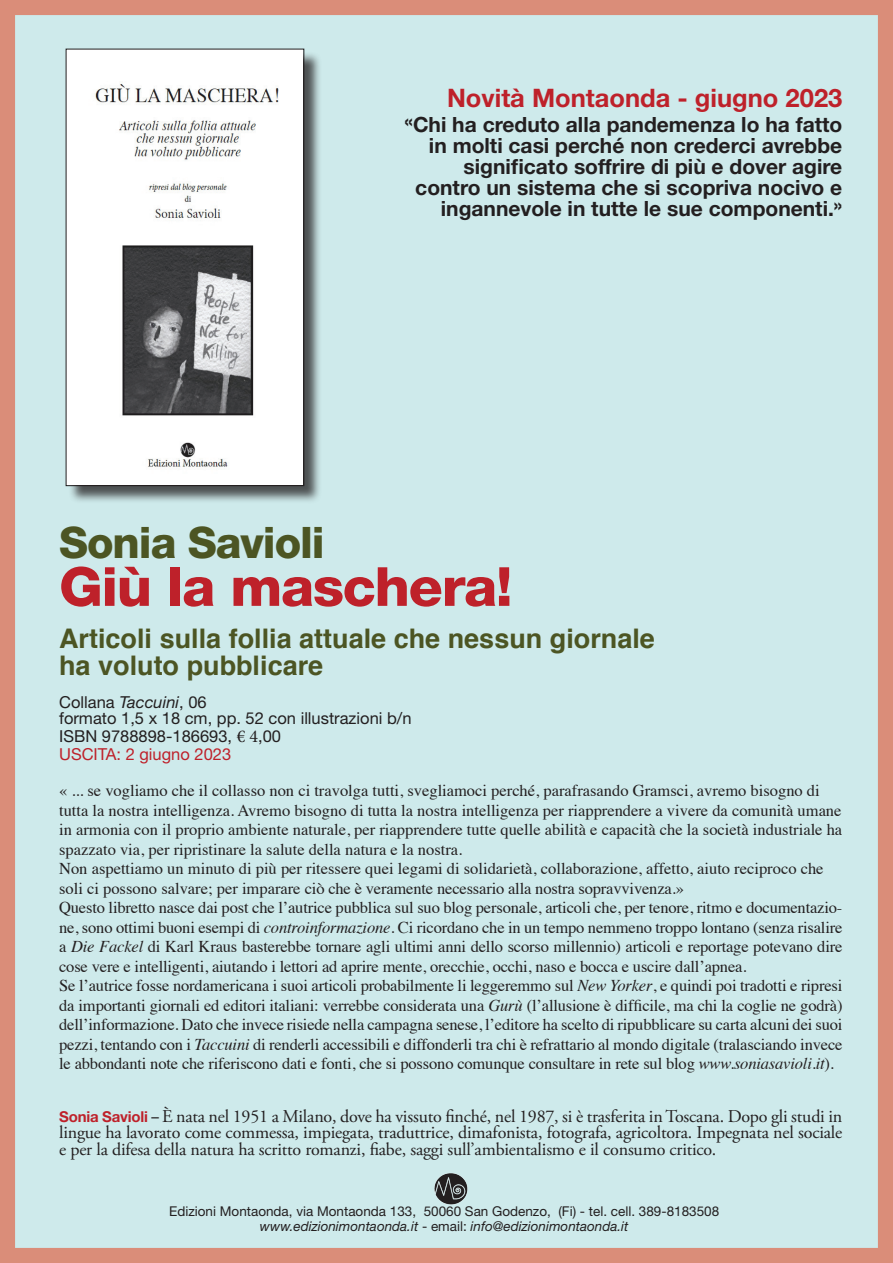
<style>
.page{position:relative;width:893px;height:1263px;background:#fff}
.page>*{position:absolute;margin:0;border:0;box-sizing:border-box;transform-origin:0 0}
.t1{font:800 54px "Helvetica Neue";letter-spacing:-.025em;color:#be212a;scale:1.04 1}
.t2{font:800 43.5px "Helvetica Neue";letter-spacing:-.025em;color:#4c5523}
.t3{font:700 27px/27px "Helvetica";color:#4c5523}
.t4{font:700 25.5px "Helvetica Neue";color:#be212a}
.t5{font:700 21px/21px "Helvetica Neue";color:#231f20;text-align:right;scale:.9 1}
.t6{font:18px/16.5px "Adobe Garamond Pro";letter-spacing:-.01em;color:#231f20;text-align:justify}
.t7{font:16.5px/19.5px "Times";letter-spacing:-.01em;color:#231f20}
.t8{font:16.5px/16.5px "Helvetica Neue";color:#231f20}
.t9{font:13.5px/15px "Helvetica Neue";color:#231f20;text-align:center}
.s1{font-style:italic}
.s2{font-family:"Minion Pro";font-size:18px}
.s3{color:#be212a}
.s4{font-family:"Helvetica Neue";font-weight:700;font-size:15px;color:#be212a}
.s5{font-family:"Helvetica Neue";font-size:15px}
</style>
<div class="page">
<div style="left:8px;top:8px;width:877px;height:1247px;background:#ceeaeb"></div>
<div style="left:0;top:0;width:893px;height:1263px;border:15px solid #da8d79"></div>
<img style="left:434px;top:1173px;width:34px;height:32px">
<div style="left:68px;top:51px;width:254px;height:453px;background:#231f20;opacity:.75"></div>
<img style="left:68px;top:51px;width:234px;height:433px">
<div style="left:66px;top:49px;width:238px;height:437px;border:1px solid #231f20"></div>
<h3 class="t4" style="left:447px;top:82px;width:397px">Novità Montaonda - giugno 2023</h3>
<p class="t5" style="left:405px;top:114px;width:488px">«Chi ha creduto alla pandemenza lo ha fatto in molti casi perché non crederci avrebbe significato soffrire di più e dover agire contro un sistema che si scopriva nocivo e ingannevole in tutte le sue componenti.»</p>
<h2 class="t2" style="left:59px;top:516px;width:267px">Sonia Savioli</h2>
<h1 class="t1" style="left:59px;top:554px;width:437px">Giù la maschera!</h1>
<h3 class="t3" style="left:59px;top:625px;width:597px">Articoli sulla follia attuale che nessun giornale ha voluto pubblicare</h3>
<p class="t8" style="left:59px;top:693px;width:354px">Collana <span class="s1">Taccuini</span>, 06<br>formato 1,5 x 18 cm, pp. 52 con illustrazioni b/n</p>
<p class="t8" style="left:59px;top:727px;width:223px;line-height:18px">ISBN 9788898-186693, <span class="s2">€ 4</span>,00<br><span class="s3">USCITA: 2 giugno 2023</span></p>
<p class="t7" style="left:59px;top:780px;width:785px">« ... se vogliamo che il collasso non ci travolga tutti, svegliamoci perché, parafrasando Gramsci, avremo bisogno di tutta la nostra intelligenza. Avremo bisogno di tutta la nostra intelligenza per riapprendere a vivere da comunità umane in armonia con il proprio ambiente naturale, per riapprendere tutte quelle abilità e capacità che la società industriale ha spazzato via, per ripristinare la salute della natura e la nostra.<br>Non aspettiamo un minuto di più per ritessere quei legami di solidarietà, collaborazione, affetto, aiuto reciproco che soli ci possono salvare; per imparare ciò che è veramente necessario alla nostra sopravvivenza.»<br>Questo libretto nasce dai post che l’autrice pubblica sul suo blog personale, articoli che, per tenore, ritmo e documentazio&shy;ne, sono ottimi buoni esempi di <span class="s1">controinformazione</span>. Ci ricordano che in un tempo nemmeno troppo lontano (senza risalire a <span class="s1">Die Fackel</span> di Karl Kraus basterebbe tornare agli ultimi anni dello scorso millennio) articoli e reportage potevano dire cose vere e intelligenti, aiutando i lettori ad aprire mente, orecchie, occhi, naso e bocca e uscire dall’apnea.<br>Se l’autrice fosse nordamericana i suoi articoli probabilmente li leggeremmo sul <span class="s1">New Yorker</span>, e quindi poi tradotti e ripresi da importanti giornali ed editori italiani: verrebbe considerata una <span class="s1">Gurù</span> (l’allusione è difficile, ma chi la coglie ne godrà) dell’informazione. Dato che invece risiede nella campagna senese, l’editore ha scelto di ripubblicare su carta alcuni dei suoi pezzi, tentando con i <span class="s1">Taccuini</span> di renderli accessibili e diffonderli tra chi è refrattario al mondo digitale (tralasciando invece le abbondanti note che riferiscono dati e fonti, che si possono comunque consultare in rete sul blog <span class="s1">www.soniasavioli.it</span>).</p>
<p class="t6" style="left:59px;top:1108px;width:785px"><span class="s4">Sonia Savioli</span> <span class="s5">–</span> È nata nel 1951 a Milano, dove ha vissuto finché, nel 1987, si è trasferita in Toscana. Dopo gli studi in lingue ha lavorato come commessa, impiegata, traduttrice, dimafonista, fotografa, agricoltora. Impegnata nel sociale e per la difesa della natura ha scritto romanzi, fiabe, saggi sull’ambientalismo e il consumo critico.</p>
<p class="t9" style="left:169px;top:1204px;width:552px">Edizioni Montaonda, via Montaonda 133, 50060 San Godenzo, (Fi) - tel. cell. 389-8183508 <span class="s1">www.edizionimontaonda.it</span> - email: <span class="s1">info@edizionimontaonda.it</span></p>
</div>
